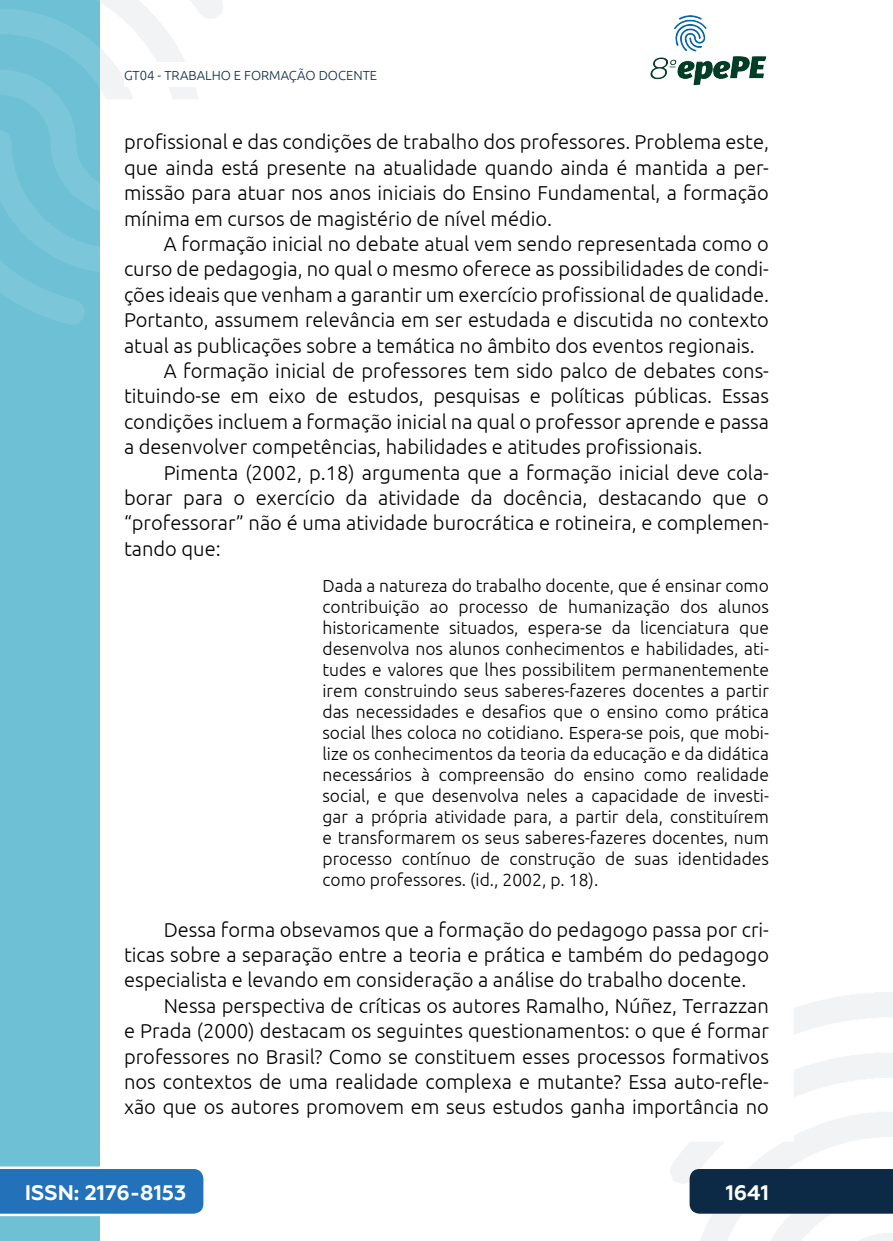
<style>
.page{position:relative;width:893px;height:1241px;background:#fff}
.page>*{position:absolute;margin:0;border:0;box-sizing:border-box;transform-origin:0 0}
.t1{font:700 21px "Geometria";color:#fff}
._5_CORPO{font:300 20.12px/25.4px "Ubuntu";color:#000;text-align:justify}
._8_CITACAO{font:300 17.5px/21px "Ubuntu";color:#000;text-align:justify}
.t2{font:300 13.12px "Ubuntu";color:#0c2a46}
</style>
<div class="page">
<svg style="left:670px;top:992px;width:223px;height:248px"></svg>
<svg style="left:99px;top:0;width:124px;height:324px"></svg>
<img style="left:650px;top:15px;width:117px;height:71px">
<div style="left:0;top:0;width:99px;height:1240px;background:#6ec0d5"></div>
<svg style="left:0;top:0;width:99px;height:325px"></svg>
<svg style="left:0;top:1166px;width:203px;height:49px;background:#367dbf"></svg>
<div style="left:690px;top:1168px;width:203px;height:45px;background:#0c2a46"></div>
<div style="left:124px;top:62px;width:516px;height:25px;background:#fff"></div>
<p class="t2" style="left:124px;top:67px;width:255px">GT04 - TRABALHO E FORMAÇÃO DOCENTE</p>
<p class="_5_CORPO" style="left:124px;top:129px;width:646px">profissional e das condições de trabalho dos professores. Problema este, que ainda está presente na atualidade quando ainda é mantida a per&shy;missão para atuar nos anos iniciais do Ensino Fundamental, a formação mínima em cursos de magistério de nível médio.</p>
<p class="_5_CORPO" style="left:124px;top:231px;width:646px;text-indent:40px">A formação inicial no debate atual vem sendo representada como o curso de pedagogia, no qual o mesmo oferece as possibilidades de condi&shy;ções ideais que venham a garantir um exercício profissional de qualidade.<br>Portanto, assumem relevância em ser estudada e discutida no contexto atual as publicações sobre a temática no âmbito dos eventos regionais.</p>
<p class="_5_CORPO" style="left:124px;top:357px;width:646px;text-indent:40px">A formação inicial de professores tem sido palco de debates cons&shy;tituindo-se em eixo de estudos, pesquisas e políticas públicas. Essas condições incluem a formação inicial na qual o professor aprende e passa a desenvolver competências, habilidades e atitudes profissionais.</p>
<p class="_5_CORPO" style="left:124px;top:459px;width:646px;text-indent:40px">Pimenta (2002, p.18) argumenta que a formação inicial deve cola&shy;borar para o exercício da atividade da docência, destacando que o “professorar” não é uma atividade burocrática e rotineira, e complemen&shy;tando que:</p>
<p class="_8_CITACAO" style="left:322px;top:574px;width:448px">Dada a natureza do trabalho docente, que é ensinar como contribuição ao processo de humanização dos alunos historicamente situados, espera-se da licenciatura que desenvolva nos alunos conhecimentos e habilidades, ati&shy;tudes e valores que lhes possibilitem permanentemente irem construindo seus saberes-fazeres docentes a partir das necessidades e desafios que o ensino como prática social lhes coloca no cotidiano. Espera-se pois, que mobi&shy;lize os conhecimentos da teoria da educação e da didática necessários à compreensão do ensino como realidade social, e que desenvolva neles a capacidade de investi&shy;gar a própria atividade para, a partir dela, constituírem e transformarem os seus saberes-fazeres docentes, num processo contínuo de construção de suas identidades como professores. (id., 2002, p. 18).</p>
<p class="_5_CORPO" style="left:124px;top:916px;width:646px;text-indent:40px">Dessa forma obsevamos que a formação do pedagogo passa por cri&shy;ticas sobre a separação entre a teoria e prática e também do pedagogo especialista e levando em consideração a análise do trabalho docente.</p>
<p class="_5_CORPO" style="left:124px;top:992px;width:646px;text-indent:40px">Nessa perspectiva de críticas os autores Ramalho, Núñez, Terrazzan e Prada (2000) destacam os seguintes questionamentos: o que é formar professores no Brasil? Como se constituem esses processos formativos nos contextos de uma realidade complexa e mutante? Essa auto-refle&shy;xão que os autores promovem em seus estudos ganha importância no</p>
<p class="t1" style="left:25px;top:1179px;width:163px">ISSN: 2176-8153</p>
<p class="t1" style="left:726px;top:1179px;width:45px">1641</p>
</div>
